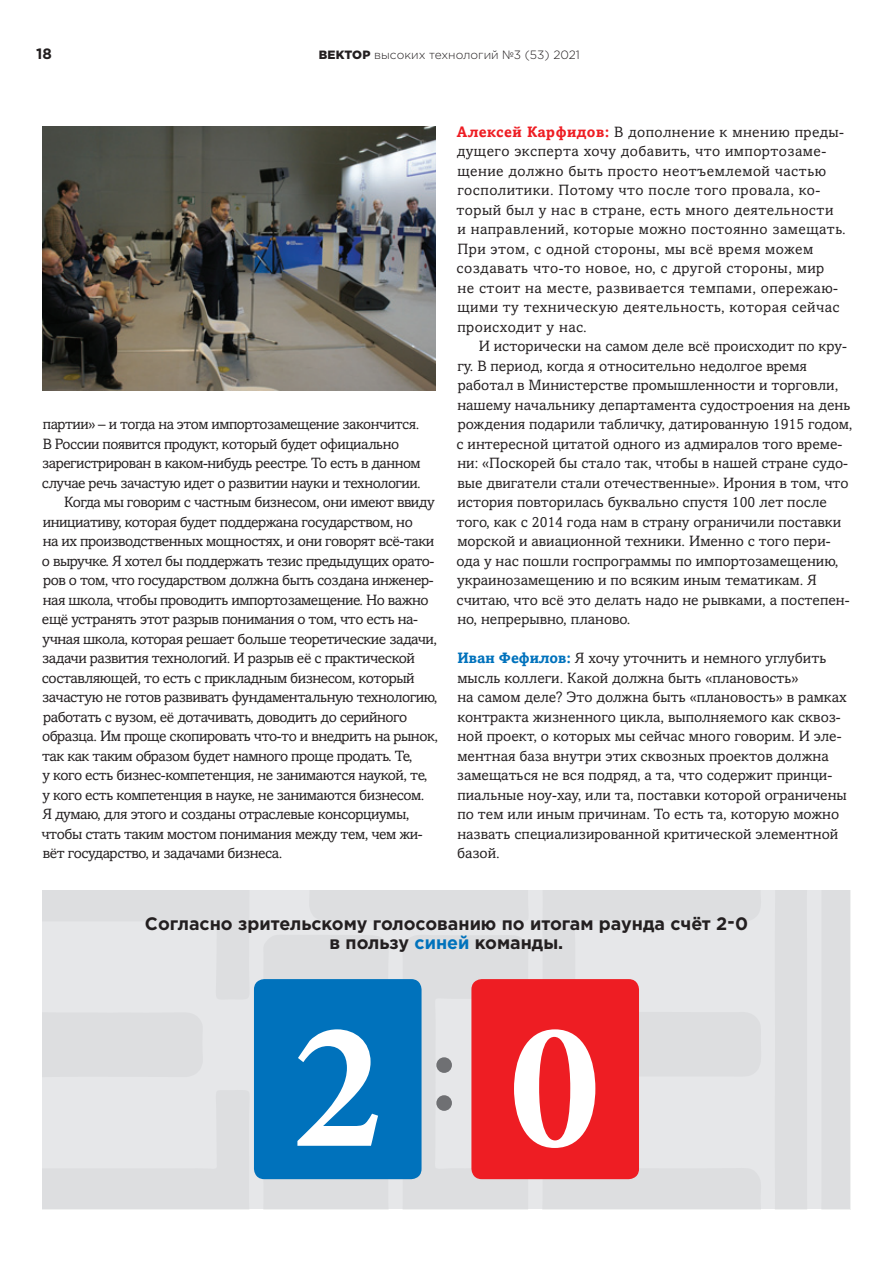
<style>
.page{position:relative;width:893px;height:1263px;background:#fff}
.page>*{position:absolute;margin:0;border:0;box-sizing:border-box;transform-origin:0 0}
.t1{font:700 183.3px "Minion Pro";color:#fff}
.t2{font:700 18px/19.5px "Gotham Pro";color:#231f20;text-align:center}
.t3{font:15px/19.5px "Amasis MTW1 G";color:#231f20}
.t4{font:15px "Amasis MTW1 G";letter-spacing:-.03em;color:#231f20}
.t5{font:15px/19.5px "Amasis MTW1 G";letter-spacing:.03em;color:#231f20}
.t6{font:700 15px "Gotham Pro";color:#231f20}
.t7{font:300 12px "Gotham Pro";color:#231f20}
.s1{font-weight:900}
.s2{font-weight:700;color:#ee1d23}
.s3{font-weight:700;color:#0072bc}
.s4{color:#0072bc}
</style>
<div class="page">
<img style="left:43px;top:127px;width:393px;height:263px">
<div style="left:43px;top:890px;width:807px;height:319px;background:#dddee0"></div>
<div style="left:254px;top:979px;width:168px;height:200px;background:#0072bc;border-radius:10px"></div>
<div style="left:471px;top:979px;width:168px;height:200px;background:#ee1d23;border-radius:10px"></div>
<div style="left:436px;top:1057px;width:16px;height:16px;background:#6f7073;border-radius:50%"></div>
<div style="left:436px;top:1095px;width:16px;height:16px;background:#6f7073;border-radius:50%"></div>
<p class="t6" style="left:36px;top:45px;width:17px">18</p>
<p class="t7" style="left:319px;top:48px;width:262px"><span class="s1">ВЕКТОР</span> высоких технологий №3 (53) 2021</p>
<p class="t4" style="left:43px;top:415px;width:378px">партии» – и тогда на этом импортозамещение закончится.</p>
<p class="t4" style="left:43px;top:435px;width:358px">В России появится продукт, который будет официально</p>
<p class="t4" style="left:42px;top:454px;width:380px">зарегистрирован в каком-нибудь реестре. То есть в данном</p>
<p class="t4" style="left:42px;top:474px;width:380px">случае речь зачастую идет о развитии науки и технологии.</p>
<p class="t4" style="left:64px;top:493px;width:372px">Когда мы говорим с частным бизнесом, они имеют ввиду</p>
<p class="t4" style="left:43px;top:513px;width:371px">инициативу, которая будет поддержана государством, но</p>
<p class="t4" style="left:43px;top:532px;width:393px">на их производственных мощностях, и они говорят всё-таки</p>
<p class="t4" style="left:42px;top:552px;width:394px">о выручке. Я хотел бы поддержать тезис предыдущих орато-</p>
<p class="t4" style="left:43px;top:571px;width:392px">ров о том, что государством должна быть создана инженер-</p>
<p class="t4" style="left:43px;top:591px;width:387px">ная школа, чтобы проводить импортозамещение. Но важно</p>
<p class="t4" style="left:42px;top:610px;width:377px">ещё устранять этот разрыв понимания о том, что есть на-</p>
<p class="t4" style="left:43px;top:630px;width:396px">учная школа, которая решает больше теоретические задачи,</p>
<p class="t4" style="left:42px;top:649px;width:374px">задачи развития технологий. И разрыв её с практической</p>
<p class="t4" style="left:42px;top:669px;width:374px">составляющей, то есть с прикладным бизнесом, который</p>
<p class="t4" style="left:42px;top:688px;width:397px">зачастую не готов развивать фундаментальную технологию,</p>
<p class="t4" style="left:43px;top:708px;width:366px">работать с вузом, её дотачивать, доводить до серийного</p>
<p class="t4" style="left:42px;top:727px;width:398px">образца. Им проще скопировать что-то и внедрить на рынок,</p>
<p class="t4" style="left:42px;top:747px;width:372px">так как таким образом будет намного проще продать. Те,</p>
<p class="t4" style="left:43px;top:766px;width:386px">у кого есть бизнес-компетенция, не занимаются наукой, те,</p>
<p class="t4" style="left:43px;top:786px;width:383px">у кого есть компетенция в науке, не занимаются бизнесом.</p>
<p class="t4" style="left:42px;top:805px;width:368px">Я думаю, для этого и созданы отраслевые консорциумы,</p>
<p class="t4" style="left:42px;top:825px;width:383px">чтобы стать таким мостом понимания между тем, чем жи-</p>
<p class="t4" style="left:43px;top:844px;width:241px">вёт государство, и задачами бизнеса.</p>
<p class="t5" style="left:456px;top:122px;width:391px"><span class="s2">Алексей Карфидов:</span> В дополнение к мнению преды&shy;дущего эксперта хочу добавить, что импортозаме&shy;щение должно быть просто неотъемлемой частью госполитики. Потому что после того провала, ко&shy;торый был у нас в стране, есть много деятельности<br>и направлений, которые можно постоянно замещать.<br>При этом, с одной стороны, мы всё время можем создавать что-то новое, но, с другой стороны, мир<br>не стоит на месте, развивается темпами, опережаю&shy;щими ту техническую деятельность, которая сейчас происходит у нас.</p>
<p class="t3" style="left:456px;top:337px;width:398px;text-indent:22px">И исторически на самом деле всё происходит по кру&shy;гу. В период, когда я относительно недолгое время работал в Министерстве промышленности и торговли, нашему начальнику департамента судостроения на день рождения подарили табличку, датированную 1915 годом, с интересной цитатой одного из адмиралов того време&shy;ни: «Поскорей бы стало так, чтобы в нашей стране судо&shy;вые двигатели стали отечественные». Ирония в том, что история повторилась буквально спустя 100 лет после того, как с 2014 года нам в страну ограничили поставки морской и авиационной техники. Именно с того пери&shy;ода у нас пошли госпрограммы по импортозамещению, украинозамещению и по всяким иным тематикам. Я считаю, что всё это делать надо не рывками, а постепен&shy;но, непрерывно, планово.</p>
<p class="t3" style="left:457px;top:649px;width:391px"><span class="s3">Иван Фефилов:</span> Я хочу уточнить и немного углубить мысль коллеги. Какой должна быть «плановость»<br>на самом деле? Это должна быть «плановость» в рамках контракта жизненного цикла, выполняемого как сквоз&shy;ной проект, о которых мы сейчас много говорим. И эле&shy;ментная база внутри этих сквозных проектов должна замещаться не вся подряд, а та, что содержит принци&shy;пиальные ноу-хау, или та, поставки которой ограничены по тем или иным причинам. То есть та, которую можно назвать специализированной критической элементной базой.</p>
<p class="t2" style="left:145px;top:913px;width:604px">Согласно зрительскому голосованию по итогам раунда счёт 2-0 в пользу <span class="s4">синей</span> команды.</p>
<h1 class="t1" style="left:291px;top:958px;width:311px">2 0</h1>
</div>
